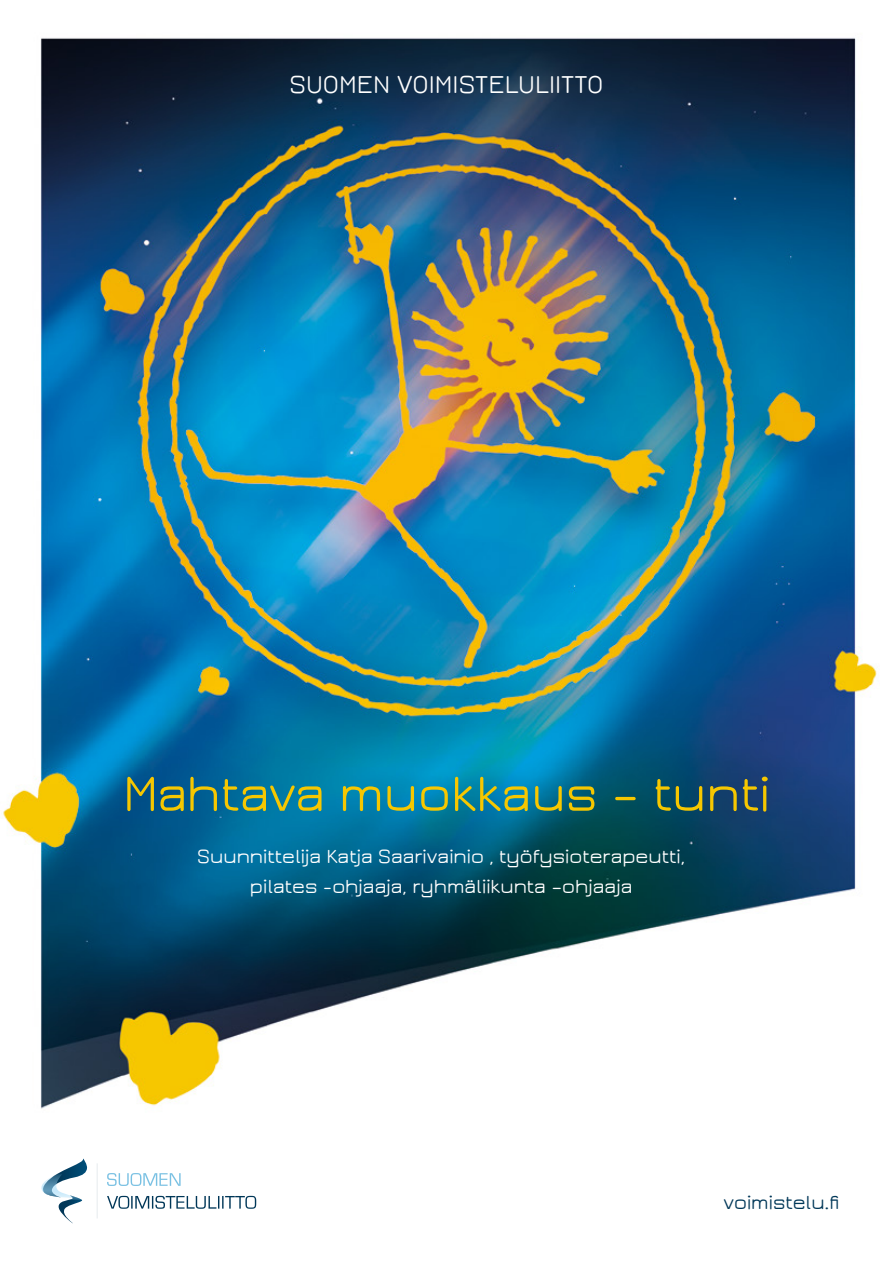
<style>
.page{position:relative;width:893px;height:1263px;background:#fff}
.page>*{position:absolute;margin:0;border:0;box-sizing:border-box;transform-origin:0 0}
.t1{font:500 54px "Jura";color:#f6c700}
.t2{font:500 27px "Jura";color:#fff}
.t3{font:500 21px/30px "Jura";color:#fff;text-align:center}
.t4{font:500 21px "Jura";color:#003758}
</style>
<div class="page">
<img style="left:1px;top:38px;width:876px;height:1071px">
<svg style="left:41px;top:1158px;width:47px;height:65px"></svg>
<svg style="left:107px;top:1196px;width:149px;height:13px"></svg>
<svg style="left:107px;top:1173px;width:74px;height:13px"></svg>
<svg style="left:97px;top:1163px;width:1px;height:55px"></svg>
<p class="t2" style="left:290px;top:71px;width:315px">SUOMEN VOIMISTELULIITTO</p>
<h1 class="t1" style="left:123px;top:767px;width:649px">Mahtava muokkaus – tunti</h1>
<p class="t3" style="left:197px;top:842px;width:489px">Suunnittelija Katja Saarivainio , työfysioterapeutti, pilates -ohjaaja, ryhmäliikunta –ohjaaja</p>
<p class="t4" style="left:724px;top:1192px;width:117px">voimistelu.fi</p>
</div>
